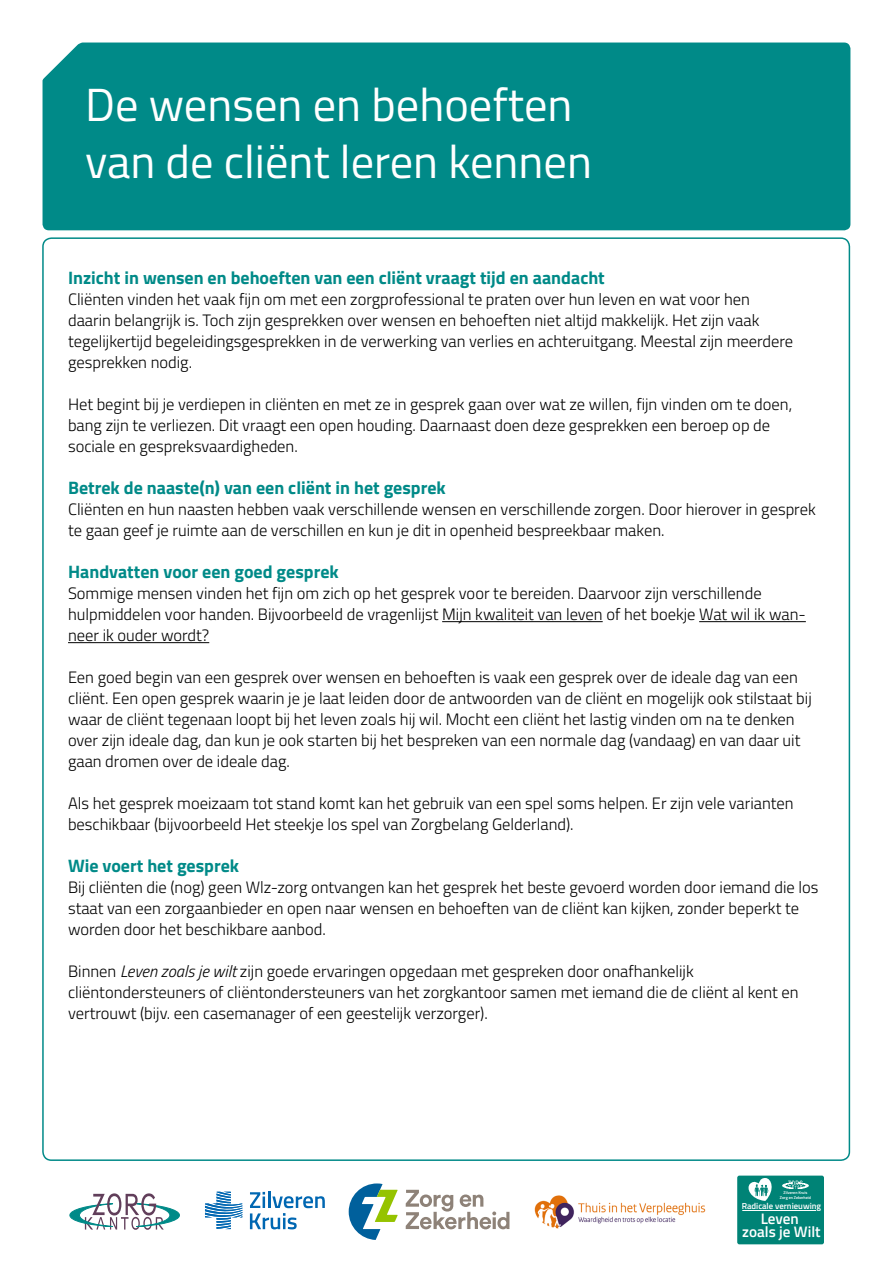
<style>
.page{position:relative;width:893px;height:1263px;background:#fff}
.page>*{position:absolute;margin:0;border:0;box-sizing:border-box;transform-origin:0 0}
.t1{font:46.5px/57px "Titillium Web";color:#fff}
.tussenkopje{font:700 18px "Titillium Web";color:#008a88}
.body{font:300 16.5px/21px "Titillium Web";color:#000}
.t2{font:600 15.15px/13.4px "Titillium Web";color:#fff;text-align:center}
.t3{font:600 8.7px "Titillium Web";color:#fff}
.t4{font:600 4.05px/4.9px "Titillium Web";color:#fff;text-align:center}
.s1{font-style:italic}
</style>
<div class="page">
<div style="left:43px;top:43px;width:807px;height:187px;background:#008a88"></div>
<hr style="left:442px;top:621px;width:161px;height:1px;background:#000">
<hr style="left:699px;top:621px;width:107px;height:1px;background:#000">
<hr style="left:68px;top:642px;width:141px;height:1px;background:#000">
<svg style="left:69px;top:1193px;width:111px;height:37px"></svg>
<svg style="left:250px;top:1192px;width:75px;height:37px"></svg>
<svg style="left:205px;top:1192px;width:37px;height:37px"></svg>
<svg style="left:349px;top:1183px;width:49px;height:57px"></svg>
<svg style="left:406px;top:1190px;width:103px;height:39px"></svg>
<div style="left:737px;top:1175px;width:87px;height:69px;background:#008376;border-radius:2px"></div>
<svg style="left:782px;top:1180px;width:26px;height:9px"></svg>
<svg style="left:748px;top:1178px;width:24px;height:23px"></svg>
<hr style="left:742px;top:1210px;width:74px;height:1px;background:#fff">
<img style="left:534px;top:1195px;width:172px;height:34px">
<p class="t1" style="left:85px;top:74px;width:508px">De wensen en behoeften van de cliënt leren kennen</p>
<p class="tussenkopje" style="left:68px;top:264px;width:538px">Inzicht in wensen en behoeften van een cliënt vraagt tijd en aandacht</p>
<p class="body" style="left:68px;top:288px;width:726px">Cliënten vinden het vaak fijn om met een zorgprofessional te praten over hun leven en wat voor hen daarin belangrijk is. Toch zijn gesprekken over wensen en behoeften niet altijd makkelijk. Het zijn vaak tegelijkertijd begeleidingsgesprekken in de verwerking van verlies en achteruitgang. Meestal zijn meerdere gesprekken nodig.</p>
<p class="body" style="left:68px;top:393px;width:726px">Het begint bij je verdiepen in cliënten en met ze in gesprek gaan over wat ze willen, fijn vinden om te doen, bang zijn te verliezen. Dit vraagt een open houding. Daarnaast doen deze gesprekken een beroep op de sociale en gespreksvaardigheden.</p>
<p class="tussenkopje" style="left:68px;top:474px;width:379px">Betrek de naaste(n) van een cliënt in het gesprek</p>
<p class="body" style="left:68px;top:498px;width:749px">Cliënten en hun naasten hebben vaak verschillende wensen en verschillende zorgen. Door hierover in gesprek te gaan geef je ruimte aan de verschillen en kun je dit in openheid bespreekbaar maken.</p>
<p class="tussenkopje" style="left:68px;top:558px;width:272px">Handvatten voor een goed gesprek</p>
<p class="body" style="left:68px;top:582px;width:739px">Sommige mensen vinden het fijn om zich op het gesprek voor te bereiden. Daarvoor zijn verschillende hulpmiddelen voor handen. Bijvoorbeeld de vragenlijst Mijn kwaliteit van leven of het boekje Wat wil ik wan&shy;neer ik ouder wordt?</p>
<p class="body" style="left:68px;top:666px;width:745px">Een goed begin van een gesprek over wensen en behoeften is vaak een gesprek over de ideale dag van een cliënt. Een open gesprek waarin je je laat leiden door de antwoorden van de cliënt en mogelijk ook stilstaat bij waar de cliënt tegenaan loopt bij het leven zoals hij wil. Mocht een cliënt het lastig vinden om na te denken over zijn ideale dag, dan kun je ook starten bij het bespreken van een normale dag (vandaag) en van daar uit gaan dromen over de ideale dag.</p>
<p class="body" style="left:68px;top:792px;width:727px">Als het gesprek moeizaam tot stand komt kan het gebruik van een spel soms helpen. Er zijn vele varianten beschikbaar (bijvoorbeeld Het steekje los spel van Zorgbelang Gelderland).</p>
<p class="tussenkopje" style="left:68px;top:852px;width:173px">Wie voert het gesprek</p>
<p class="body" style="left:68px;top:876px;width:752px">Bij cliënten die (nog) geen Wlz-zorg ontvangen kan het gesprek het beste gevoerd worden door iemand die los staat van een zorgaanbieder en open naar wensen en behoeften van de cliënt kan kijken, zonder beperkt te worden door het beschikbare aanbod.</p>
<p class="body" style="left:68px;top:960px;width:732px">Binnen <span class="s1">Leven zoals je wilt</span> zijn goede ervaringen opgedaan met gespreken door onafhankelijk cliëntondersteuners of cliëntondersteuners van het zorgkantoor samen met iemand die de cliënt al kent en vertrouwt (bijv. een casemanager of een geestelijk verzorger).</p>
<p class="t4" style="left:780px;top:1190px;width:33px">Zilveren Kruis<br>Zorg en Zekerheid</p>
<p class="t3" style="left:742px;top:1199px;width:81px">Radicale vernieuwing</p>
<p class="t2" style="left:742px;top:1211px;width:80px">Leven<br>zoals je Wilt</p>
</div>
